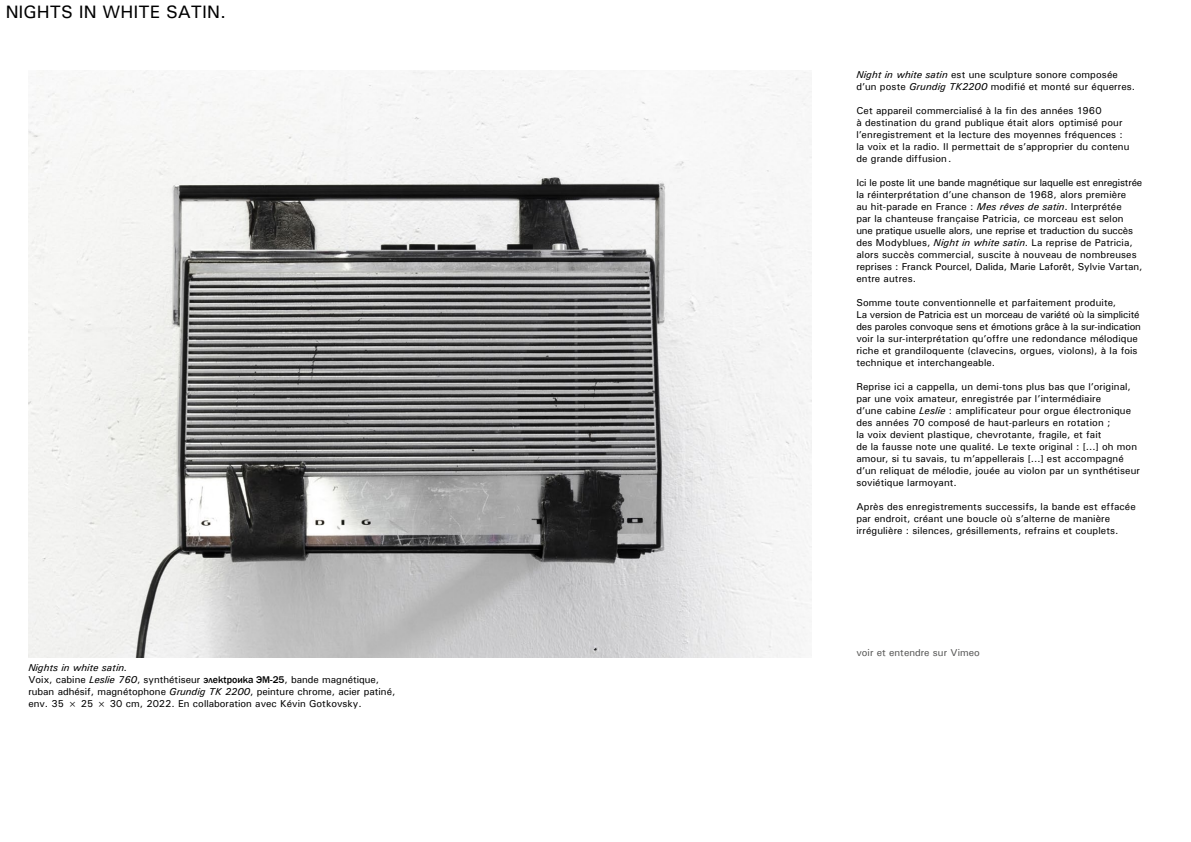
<style>
.page{position:relative;width:1191px;height:842px;background:#fff}
.page>*{position:absolute;margin:0;border:0;box-sizing:border-box;transform-origin:0 0}
.frank{font:500 18px "Univers";color:#000}
.frank-2{font:500 10px/12px "Univers";letter-spacing:.01em;color:#000}
.t1{font:500 10px "Univers";color:#575756}
.s1{font-style:italic}
.s2{font-family:"Franklin Gothic"}
</style>
<div class="page">
<img style="left:28px;top:71px;width:783px;height:587px">
<p class="frank" style="left:6px;top:0;width:222px">NIGHTS IN WHITE SATIN.</p>
<p class="frank-2" style="left:28px;top:661px;width:368px"><span class="s1">Nights in white satin.<br></span>Voix, cabine <span class="s1">Leslie 760</span>, synthétiseur <span class="s2">элеktроиkа ЭМ-25</span>, bande magnétique, ruban adhésif, magnétophone <span class="s1">Grundig TK 2200</span>, peinture chrome, acier patiné, env. 35 × 25 × 30 cm, 2022. En collaboration avec Kévin Gotkovsky.</p>
<p class="frank-2" style="left:856px;top:68px;width:280px"><span class="s1">Night in white satin</span> est une sculpture sonore composée d’un poste <span class="s1">Grundig TK2200</span> modifié et monté sur équerres.</p>
<p class="frank-2" style="left:856px;top:104px;width:274px">Cet appareil commercialisé à la fin des années 1960<br>à destination du grand publique était alors optimisé pour l’enregistrement et la lecture des moyennes fréquences : la voix et la radio. Il permettait de s’approprier du contenu de grande diffusion.</p>
<p class="frank-2" style="left:856px;top:176px;width:287px">Ici le poste lit une bande magnétique sur laquelle est enregistrée la réinterprétation d’une chanson de 1968, alors première<br>au hit-parade en France : <span class="s1">Mes rêves de satin</span>. Interprétée<br>par la chanteuse française Patricia, ce morceau est selon une pratique usuelle alors, une reprise et traduction du succès des Modyblues, <span class="s1">Night in white satin</span>. La reprise de Patricia, alors succès commercial, suscite à nouveau de nombreuses reprises : Franck Pourcel, Dalida, Marie Laforêt, Sylvie Vartan, entre autres.</p>
<p class="frank-2" style="left:856px;top:296px;width:286px">Somme toute conventionnelle et parfaitement produite,<br>La version de Patricia est un morceau de variété où la simplicité des paroles convoque sens et émotions grâce à la sur-indication voir la sur-interprétation qu’offre une redondance mélodique riche et grandiloquente (clavecins, orgues, violons), à la fois technique et interchangeable.</p>
<p class="frank-2" style="left:856px;top:380px;width:285px">Reprise ici a cappella, un demi-tons plus bas que l’original, par une voix amateur, enregistrée par l’intermédiaire<br>d’une cabine <span class="s1">Leslie</span> : amplificateur pour orgue électronique des années 70 composé de haut-parleurs en rotation ;<br>la voix devient plastique, chevrotante, fragile, et fait<br>de la fausse note une qualité. Le texte original : […] oh mon amour, si tu savais, tu m’appellerais […] est accompagné d’un reliquat de mélodie, jouée au violon par un synthétiseur soviétique larmoyant.</p>
<p class="frank-2" style="left:856px;top:500px;width:281px">Après des enregistrements successifs, la bande est effacée par endroit, créant une boucle où s’alterne de manière irrégulière : silences, grésillements, refrains et couplets.</p>
<p class="t1" style="left:856px;top:646px;width:125px">voir et entendre sur Vimeo</p>
</div>
